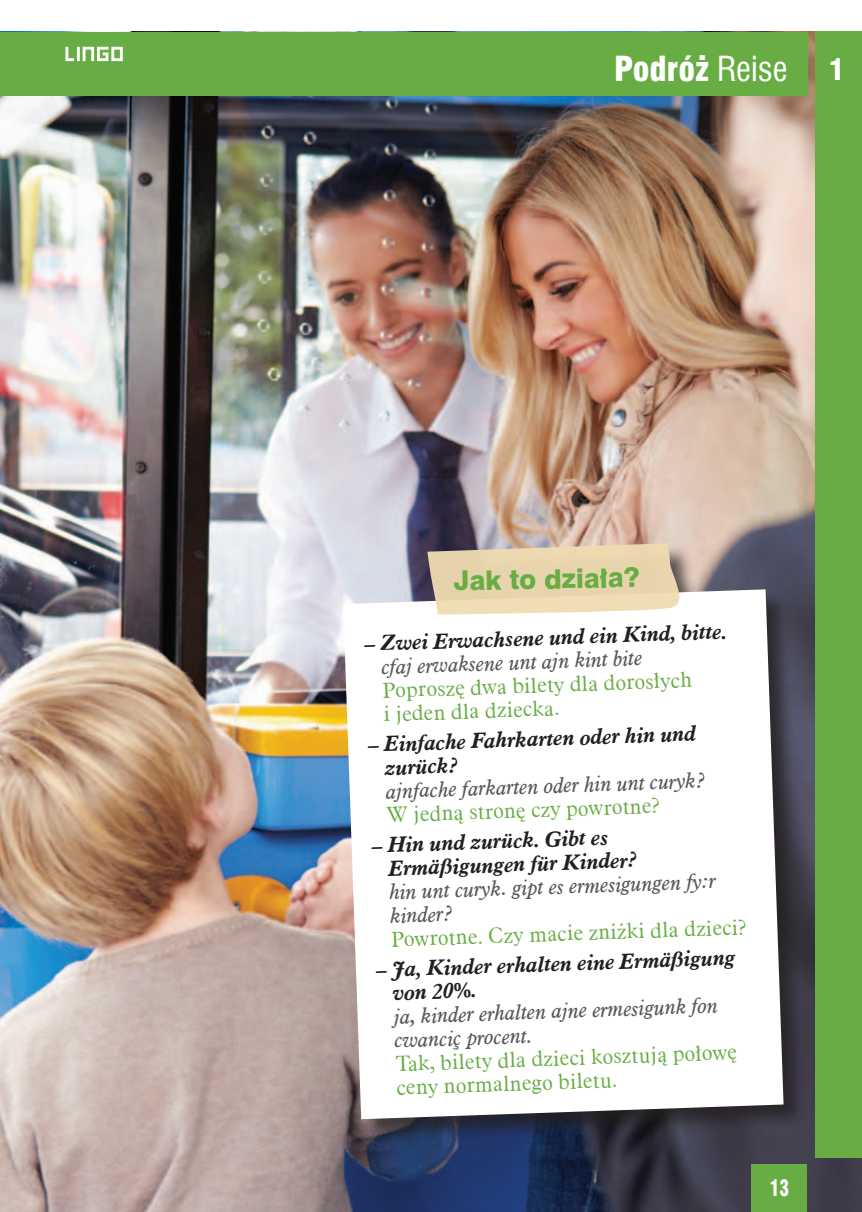
<style>
.page{position:relative;width:862px;height:1212px;background:#fff}
.page>*{position:absolute;margin:0;border:0;box-sizing:border-box;transform-origin:0 0}
.t1{font:33.75px "Swis 721 Blk Cn EU";color:#fff}
.t2{font:29.25px "Swis 721 Blk Cn EU";color:#fff}
.slowka_male{font:27px "Swis 721 Hv EU";color:#67ad44}
.t3{font:22.5px "Swis 721 Blk Cn EU";color:#fff;scale:.8 1}
.porozmawiaj{font:21.38px/23.6px "Aldine 721 Lt EU";color:#67ad44}
.porozmawiaj-2{font:italic 700 21.38px/23.6px "Aldine 721 EU";color:#231f20}
.s1{font-family:"Swis 721 Cn EU"}
.s2{font-family:"Aldine 721 EU";font-weight:700;font-style:italic;color:#231f20}
.s3{font-family:"Aldine 721 EU";font-style:italic;color:#57585a}
.s4{font-weight:400;color:#57585a}
.s5{font-family:"Aldine 721 Lt EU";font-weight:400;font-style:normal;color:#67ad44}
</style>
<div class="page">
<img style="left:0;top:32px;width:861px;height:1180px">
<div style="left:0;top:32px;width:807px;height:64px;background:#67ad44"></div>
<div style="left:815px;top:32px;width:46px;height:1126px;background:#67ad44"></div>
<div style="left:751px;top:1164px;width:55px;height:48px;background:#67ad44"></div>
<svg style="left:65px;top:47px;width:58px;height:14px"></svg>
<div style="left:343px;top:543px;width:464px;height:600px;background:#231f20;opacity:.75"></div>
<svg style="left:343px;top:589px;width:440px;height:530px"></svg>
<svg style="left:427px;top:543px;width:254px;height:71px;background:#e1cfad"></svg>
<p class="t1" style="left:614px;top:48px;width:175px">Podróż <span class="s1">Reise</span></p>
<p class="t2" style="left:828px;top:52px;width:17px">1</p>
<p class="slowka_male" style="left:453px;top:564px;width:187px;rotate:-1deg">Jak to działa?</p>
<p class="porozmawiaj" style="left:380px;top:631px;width:347px;text-indent:-16px;rotate:-2deg"><span class="s2">– Zwei Erwachsene und ein Kind, bitte. </span><span class="s3">cfaj erwaksene unt ajn kint bite<br></span>Poproszę dwa bilety dla dorosłych<br>i jeden dla dziecka.</p>
<p class="porozmawiaj-2" style="left:384px;top:732px;width:321px;text-indent:-16px;rotate:-2deg">– Einfache Fahrkarten oder hin und zurück?<br><span class="s4">ajnfache farkarten oder hin unt curyk?<br></span><span class="s5">W jedną stronę czy powrotne?</span></p>
<p class="porozmawiaj-2" style="left:387px;top:833px;width:357px;text-indent:-16px;rotate:-2deg">– Hin und zurück. Gibt es<br>Ermäßigungen für Kinder?<br><span class="s4">hin unt curyk. gipt es ermesigungen fy:r kinder?<br></span><span class="s5">Powrotne. Czy macie zniżki dla dzieci?</span></p>
<p class="porozmawiaj" style="left:392px;top:957px;width:344px;text-indent:-16px;rotate:-2deg"><span class="s2">– Ja, Kinder erhalten eine Ermäßigung von 20%.<br></span><span class="s3">ja, kinder erhalten ajne ermesigunk fon cwanciç procent.<br></span>Tak, bilety dla dzieci kosztują połowę ceny normalnego biletu.</p>
<p class="t3" style="left:769px;top:1174px;width:26px">13</p>
</div>
